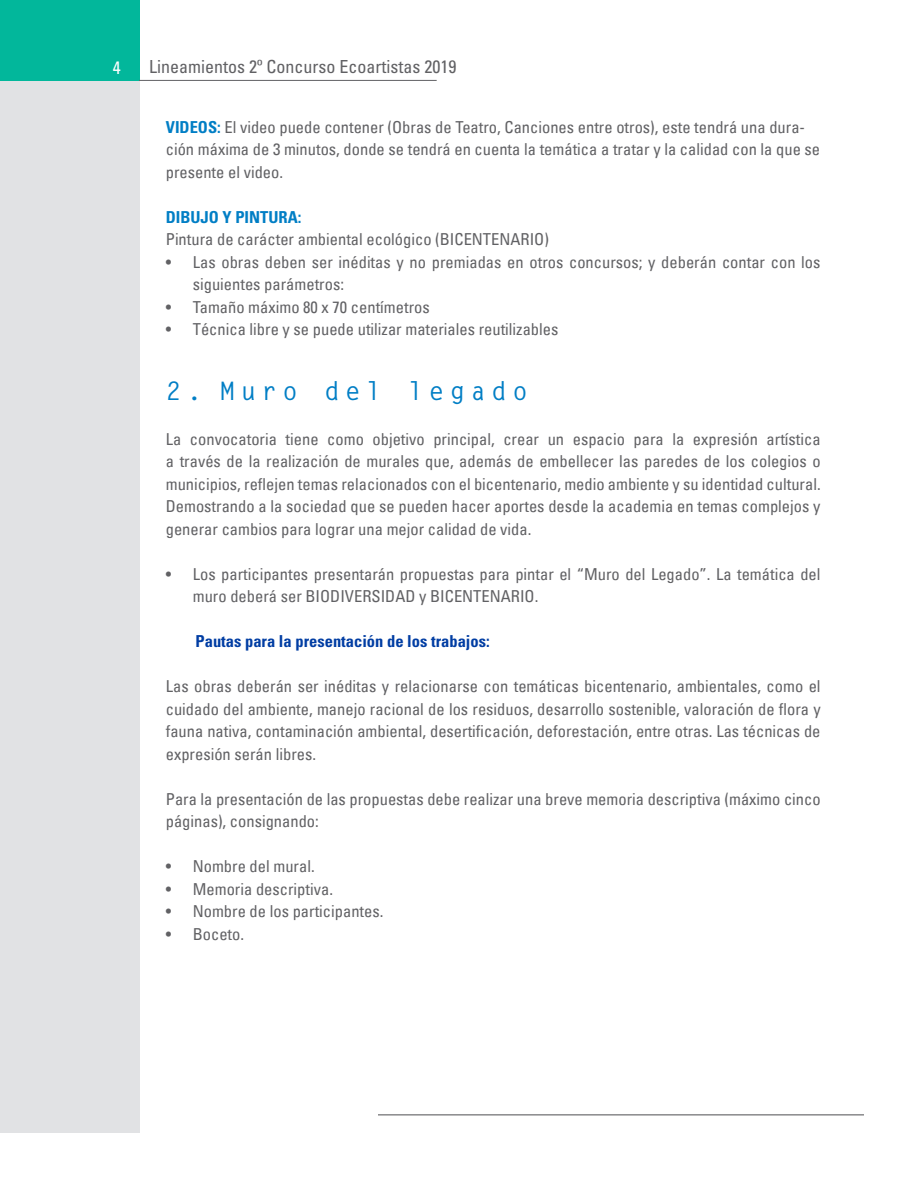
<style>
.page{position:relative;width:918px;height:1188px;background:#fff}
.page>*{position:absolute;margin:0;border:0;box-sizing:border-box;transform-origin:0 0}
.TITULO{font:700 25.5px "Letter Gothic Std";letter-spacing:.22em;color:#007ec5}
.t1{font:condensed 18px "Univers";color:#616164}
.t2{font:condensed 18px "Univers";color:#fff}
.cuerpo{font:condensed 16.5px/22.5px "Univers LT";color:#616164}
.INDICADOR{font:condensed 16.5px/22.5px "Univers LT";color:#616164}
.cuerpo-2{font:700 condensed 16.5px "Univers";color:#003da3}
.INDICADOR-2{font:700 condensed 16.5px "Univers";color:#007ec5}
.s1{font-family:"Univers";font-weight:700;color:#007ec5}
</style>
<div class="page">
<div style="left:0;top:0;width:139px;height:81px;background:#02b79b"></div>
<div style="left:0;top:81px;width:139px;height:1052px;background:#e1e2e4"></div>
<hr style="left:378px;top:1114px;width:486px;height:1px;background:#616164">
<hr style="left:139px;top:80px;width:298px;height:1px;background:#616164">
<p class="t2" style="left:113px;top:56px;width:9px">4</p>
<p class="t1" style="left:149px;top:55px;width:309px">Lineamientos 2º Concurso Ecoartistas 2019</p>
<p class="INDICADOR" style="left:166px;top:115px;width:656px"><span class="s1">VIDEOS:</span> El video puede contener (Obras de Teatro, Canciones entre otros), este tendrá una dura&shy;ción máxima de 3 minutos, donde se tendrá en cuenta la temática a tratar y la calidad con la que se presente el video.</p>
<p class="INDICADOR-2" style="left:166px;top:207px;width:137px">DIBUJO Y PINTURA:</p>
<p class="cuerpo" style="left:166px;top:228px;width:385px">Pintura de carácter ambiental ecológico (BICENTENARIO)</p>
<p class="cuerpo" style="left:193px;top:250px;width:629px;text-indent:-27px">• Las obras deben ser inéditas y no premiadas en otros concursos; y deberán contar con los siguientes parámetros:</p>
<p class="cuerpo" style="left:166px;top:295px;width:265px">• Tamaño máximo 80 x 70 centímetros</p>
<p class="cuerpo" style="left:166px;top:318px;width:394px">• Técnica libre y se puede utilizar materiales reutilizables</p>
<p class="TITULO" style="left:166px;top:375px;width:364px">2. Muro del legado</p>
<p class="cuerpo" style="left:166px;top:427px;width:656px;text-align:justify">La convocatoria tiene como objetivo principal, crear un espacio para la expresión artística a través de la realización de murales que, además de embellecer las paredes de los colegios o municipios, reflejen temas relacionados con el bicentenario, medio ambiente y su identidad cultural.<br>Demostrando a la sociedad que se pueden hacer aportes desde la academia en temas complejos y generar cambios para lograr una mejor calidad de vida.</p>
<p class="cuerpo" style="left:193px;top:562px;width:629px;text-indent:-27px">• Los participantes presentarán propuestas para pintar el “Muro del Legado”. La temática del muro deberá ser BIODIVERSIDAD y BICENTENARIO.</p>
<p class="cuerpo-2" style="left:196px;top:631px;width:296px">Pautas para la presentación de los trabajos:</p>
<p class="cuerpo" style="left:166px;top:675px;width:656px;text-align:justify">Las obras deberán ser inéditas y relacionarse con temáticas bicentenario, ambientales, como el cuidado del ambiente, manejo racional de los residuos, desarrollo sostenible, valoración de flora y fauna nativa, contaminación ambiental, desertificación, deforestación, entre otras. Las técnicas de expresión serán libres.</p>
<p class="cuerpo" style="left:166px;top:787px;width:656px">Para la presentación de las propuestas debe realizar una breve memoria descriptiva (máximo cinco páginas), consignando:</p>
<p class="cuerpo" style="left:166px;top:855px;width:150px">• Nombre del mural.</p>
<p class="cuerpo" style="left:166px;top:877px;width:169px">• Memoria descriptiva.</p>
<p class="cuerpo" style="left:166px;top:900px;width:219px">• Nombre de los participantes.</p>
<p class="cuerpo" style="left:166px;top:922px;width:80px">• Boceto.</p>
</div>
